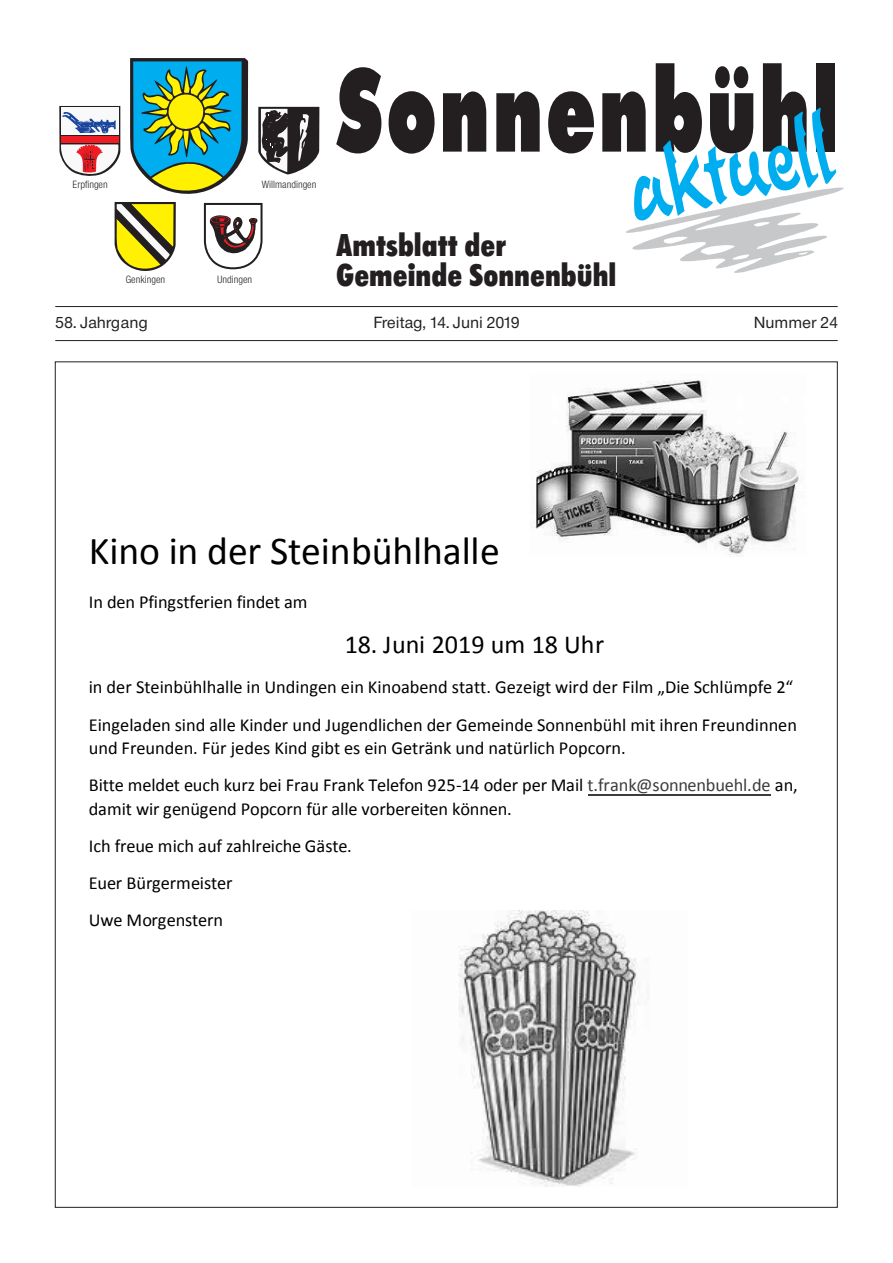
<style>
.page{position:relative;width:893px;height:1263px;background:#fff}
.page>*{position:absolute;margin:0;border:0;box-sizing:border-box;transform-origin:0 0}
.t1{font:700 expanded 123.75px "Futura SB";letter-spacing:.045em;color:#231f20;scale:.67 1}
.t2{font:500 99px "Time Scr D";color:#00aeef;scale:.67 1}
.t3{font:39.6px "Calibri";letter-spacing:-.005em;color:#000}
.t4{font:33px "Futura SB Ext Bol Con";color:#231f20}
.t5{font:26.1px "Calibri";letter-spacing:-.005em;color:#000}
.t6{font:18.3px/36.9px "Calibri";color:#000}
.t7{font:15px "Europa Nr 2 SB";color:#231f20}
.t8{font:9.75px "Europa Nr 2 SB Lig Con";color:#231f20}
.s1{color:#3c3c3c}
</style>
<div class="page">
<hr style="left:55px;top:306px;width:783px;height:1px;background:#231f20">
<hr style="left:55px;top:340px;width:783px;height:1px;background:#231f20">
<img style="left:626px;top:187px;width:218px;height:86px">
<svg style="left:59px;top:58px;width:260px;height:213px"></svg>
<div style="left:258px;top:177px;width:62px;height:13px;background:#fff"></div>
<img style="left:535px;top:380px;width:268px;height:177px">
<img style="left:458px;top:910px;width:191px;height:276px">
<hr style="left:588px;top:794px;width:182px;height:1px;background:#3c3c3c">
<p class="t8" style="left:73px;top:178px;width:37px">Erpfingen</p>
<p class="t8" style="left:126px;top:274px;width:41px">Genkingen</p>
<p class="t8" style="left:262px;top:178px;width:56px">Willmandingen</p>
<p class="t8" style="left:217px;top:274px;width:36px">Undingen</p>
<h1 class="t1" style="left:336px;top:39px;width:751px">Sonnenbühl</h1>
<h2 class="t2" style="left:616px;top:134px;width:310px;rotate:-12deg">aktuell</h2>
<h3 class="t4" style="left:336px;top:226px;width:172px">Amtsblatt der</h3>
<h3 class="t4" style="left:336px;top:256px;width:282px">Gemeinde Sonnenbühl</h3>
<p class="t7" style="left:55px;top:313px;width:94px">58. Jahrgang</p>
<p class="t7" style="left:373px;top:313px;width:148px">Freitag, 14. Juni 2019</p>
<p class="t7" style="left:754px;top:313px;width:86px">Nummer 24</p>
<h3 class="t3" style="left:89px;top:526px;width:413px">Kino in der Steinbühlhalle</h3>
<p class="t6" style="left:89px;top:584px;width:220px">In den Pfingstferien findet am</p>
<h3 class="t5" style="left:345px;top:628px;width:261px">18. Juni 2019 um 18 Uhr</h3>
<p class="t6" style="left:89px;top:668px;width:710px;line-height:37.3px">in der Steinbühlhalle in Undingen ein Kinoabend statt. Gezeigt wird der Film „Die Schlümpfe 2“<br>Eingeladen sind alle Kinder und Jugendlichen der Gemeinde Sonnenbühl mit ihren Freundinnen</p>
<p class="t6" style="left:89px;top:730px;width:710px">und Freunden. Für jedes Kind gibt es ein Getränk und natürlich Popcorn.<br>Bitte meldet euch kurz bei Frau Frank Telefon 925-14 oder per Mail <span class="s1">t.frank@sonnenbuehl.de</span> an,</p>
<p class="t6" style="left:89px;top:791px;width:425px">damit wir genügend Popcorn für alle vorbereiten können.<br>Ich freue mich auf zahlreiche Gäste.<br>Euer Bürgermeister<br>Uwe Morgenstern</p>
</div>
